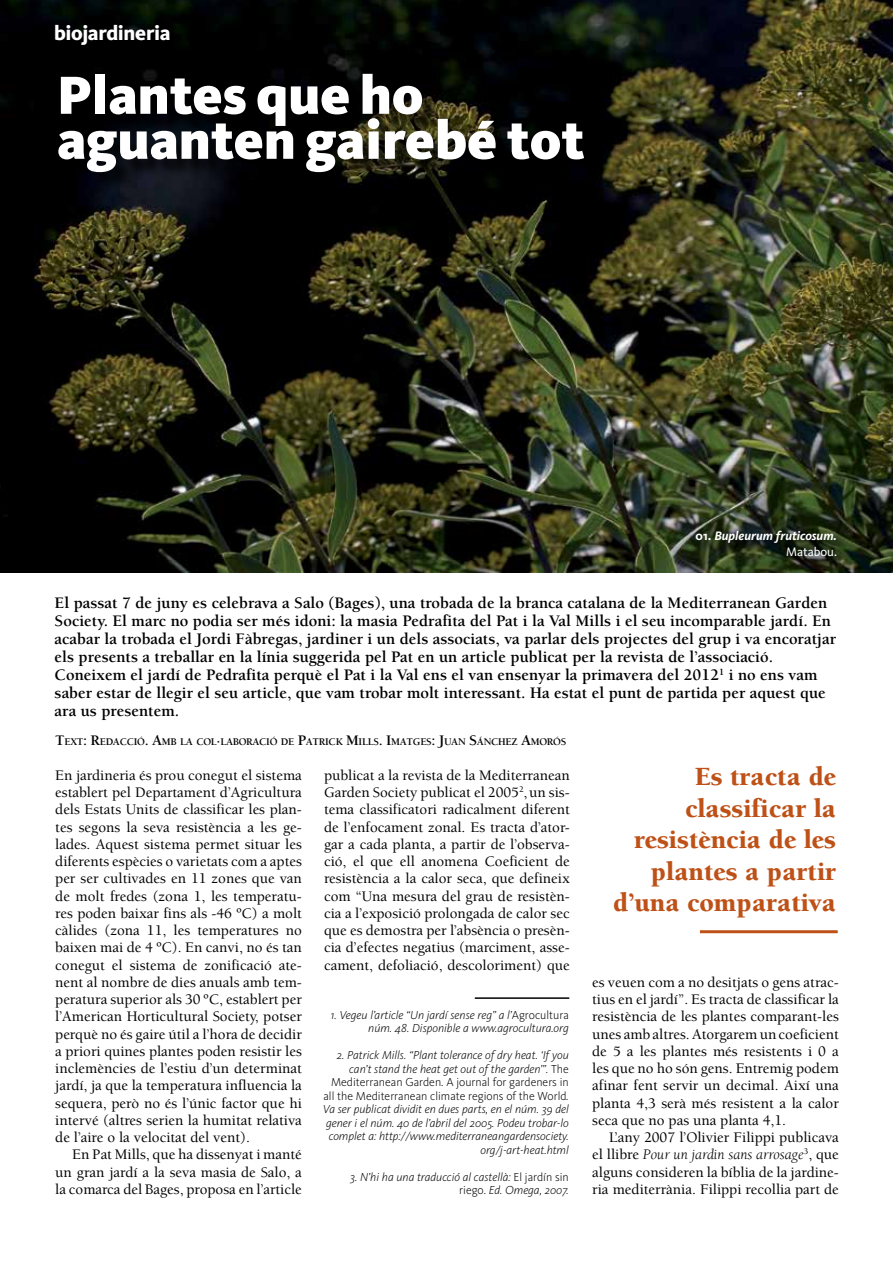
<style>
.page{position:relative;width:893px;height:1263px;background:#fff}
.page>*{position:absolute;margin:0;border:0;box-sizing:border-box;transform-origin:0 0}
.t1{font:900 55.5px/45px "Kievit OT";color:#fff}
.t2{font:900 27px/31.5px "Berkeley";color:#be5117;text-align:right}
.t3{font:800 21px "Kievit OT";letter-spacing:-.02em;color:#fff}
.t4{font:700 16.5px/18px "Berkeley";color:#000}
.t5{font:500 15px/17.2px "Berkeley";color:#000;text-align:justify}
.t6{font:italic 700 12.75px/15.3px "Kievit OT";color:#fff;text-align:right}
.t7{font:italic 300 12px/13.5px "Kievit OT";color:#000;text-align:right}
.t8{font:700 10.5px "Berkeley";letter-spacing:-.03em;color:#000}
.s1{font-style:normal}
.s2{font-weight:400;font-style:normal}
.s3{font-size:15px}
.s4{font-weight:400;font-style:italic}
</style>
<div class="page">
<img style="left:0;top:0;width:893px;height:572px">
<div style="left:61px;top:76px;width:541px;height:115px;background:#000;opacity:.75"></div>
<div style="left:50px;top:20px;width:131px;height:35px;background:#000"></div>
<svg style="left:694px;top:529px;width:156px;height:41px;background:#242f1a"></svg>
<hr style="left:700px;top:930px;width:138px;height:3px;background:#be5117">
<hr style="left:475px;top:997px;width:94px;height:2px;background:#000">
<h3 class="t3" style="left:54px;top:20px;width:118px">biojardineria</h3>
<h1 class="t1" style="left:57px;top:72px;width:529px">Plantes que ho aguanten gairebé tot</h1>
<p class="t6" style="left:696px;top:528px;width:143px"><span class="s1">01.</span> Bupleurum fruticosum.<br><span class="s2">Matabou.</span></p>
<p class="t4" style="left:55px;top:594px;width:783px">El passat 7 de juny es celebrava a Salo (Bages), una trobada de la branca catalana de la Mediterranean Garden Society. El marc no podia ser més idoni: la masia Pedrafita del Pat i la Val Mills i el seu incomparable jardí. En acabar la trobada el Jordi Fàbregas, jardiner i un dels associats, va parlar dels projectes del grup i va encoratjar els presents a treballar en la línia suggerida pel Pat en un article publicat per la revista de l’associació.<br>Coneixem el jardí de Pedrafita perquè el Pat i la Val ens el van ensenyar la primavera del 2012<sup>1</sup> i no ens vam saber estar de llegir el seu article, que vam trobar molt interessant. Ha estat el punt de partida per aquest que ara us presentem.</p>
<p class="t8" style="left:55px;top:736px;width:513px"><span class="s3">T</span>EXT<span class="s3">: R</span>EDACCIÓ<span class="s3">. A</span>MB LA COL<span class="s3">·</span>LABORACIÓ DE <span class="s3">P</span>ATRICK <span class="s3">M</span>ILLS<span class="s3">. I</span>MATGES<span class="s3">: J</span>UAN <span class="s3">S</span>ÁNCHEZ <span class="s3">A</span>MORÓS</p>
<p class="t5" style="left:55px;top:767px;width:248px">En jardineria és prou conegut el sistema establert pel Departament d’Agricultura dels Estats Units de classificar les plan&shy;tes segons la seva resistència a les ge&shy;lades. Aquest sistema permet situar les diferents espècies o varietats com a aptes per ser cultivades en 11 zones que van de molt fredes (zona 1, les temperatu&shy;res poden baixar fins als -46 ºC) a molt càlides (zona 11, les temperatures no baixen mai de 4 ºC). En canvi, no és tan conegut el sistema de zonificació ate&shy;nent al nombre de dies anuals amb tem&shy;peratura superior als 30 ºC, establert per l’American Horticultural Society, potser perquè no és gaire útil a l’hora de decidir a priori quines plantes poden resistir les inclemències de l’estiu d’un determinat jardí, ja que la temperatura influencia la sequera, però no és l’únic factor que hi intervé (altres serien la humitat relativa de l’aire o la velocitat del vent).</p>
<p class="t5" style="left:55px;top:1146px;width:248px;text-indent:17px">En Pat Mills, que ha dissenyat i manté un gran jardí a la seva masia de Salo, a la comarca del Bages, proposa en l’article</p>
<p class="t5" style="left:324px;top:767px;width:247px">publicat a la revista de la Mediterranean Garden Society publicat el 2005<sup>2</sup>,un sis&shy;tema classificatori radicalment diferent de l’enfocament zonal. Es tracta d’ator&shy;gar a cada planta, a partir de l’observa&shy;ció, el que ell anomena Coeficient de resistència a la calor seca, que defineix com “Una mesura del grau de resistèn&shy;cia a l’exposició prolongada de calor sec que es demostra per l’absència o presèn&shy;cia d’efectes negatius (marciment, asse&shy;cament, defoliació, descoloriment) que</p>
<p class="t7" style="left:331px;top:1008px;width:240px">1. Vegeu l’article “Un jardí sense reg” a l’<span class="s1">Agrocultura </span>núm. 48. Disponible a www.agrocultura.org</p>
<p class="t7" style="left:323px;top:1048px;width:247px">2. Patrick Mills. “Plant tolerance of dry heat. ‘If you can’t stand the heat get out of the garden’”. <span class="s1">The Mediterranean Garden. A journal for gardeners in all the Mediterranean climate regions of the World</span>.<br>Va ser publicat dividit en dues parts, en el núm. 39 del gener i el núm. 40 de l’abril del 2005. Podeu trobar-lo complet a: http://www.mediterraneangardensociety. org/j-art-heat.html</p>
<p class="t7" style="left:350px;top:1170px;width:220px">3. N’hi ha una traducció al castellà: <span class="s1">El jardín sin riego.</span> Ed. Omega, 2007.</p>
<h2 class="t2" style="left:613px;top:762px;width:225px">Es tracta de classificar la resistència de les plantes a partir d’una comparativa</h2>
<p class="t5" style="left:592px;top:974px;width:248px">es veuen com a no desitjats o gens atrac&shy;tius en el jardí”. Es tracta de classificar la resistència de les plantes comparant-les unes amb altres. Atorgarem un coeficient de 5 a les plantes més resistents i 0 a les que no ho són gens. Entremig podem afinar fent servir un decimal. Així una planta 4,3 serà més resistent a la calor seca que no pas una planta 4,1.</p>
<p class="t5" style="left:592px;top:1129px;width:248px;text-indent:17px">L’any 2007 l’Olivier Filippi publicava el llibre <span class="s4">Pour un jardin sans arrosage</span><sup>3</sup>, que alguns consideren la bíblia de la jardine&shy;ria mediterrània. Filippi recollia part de</p>
</div>
